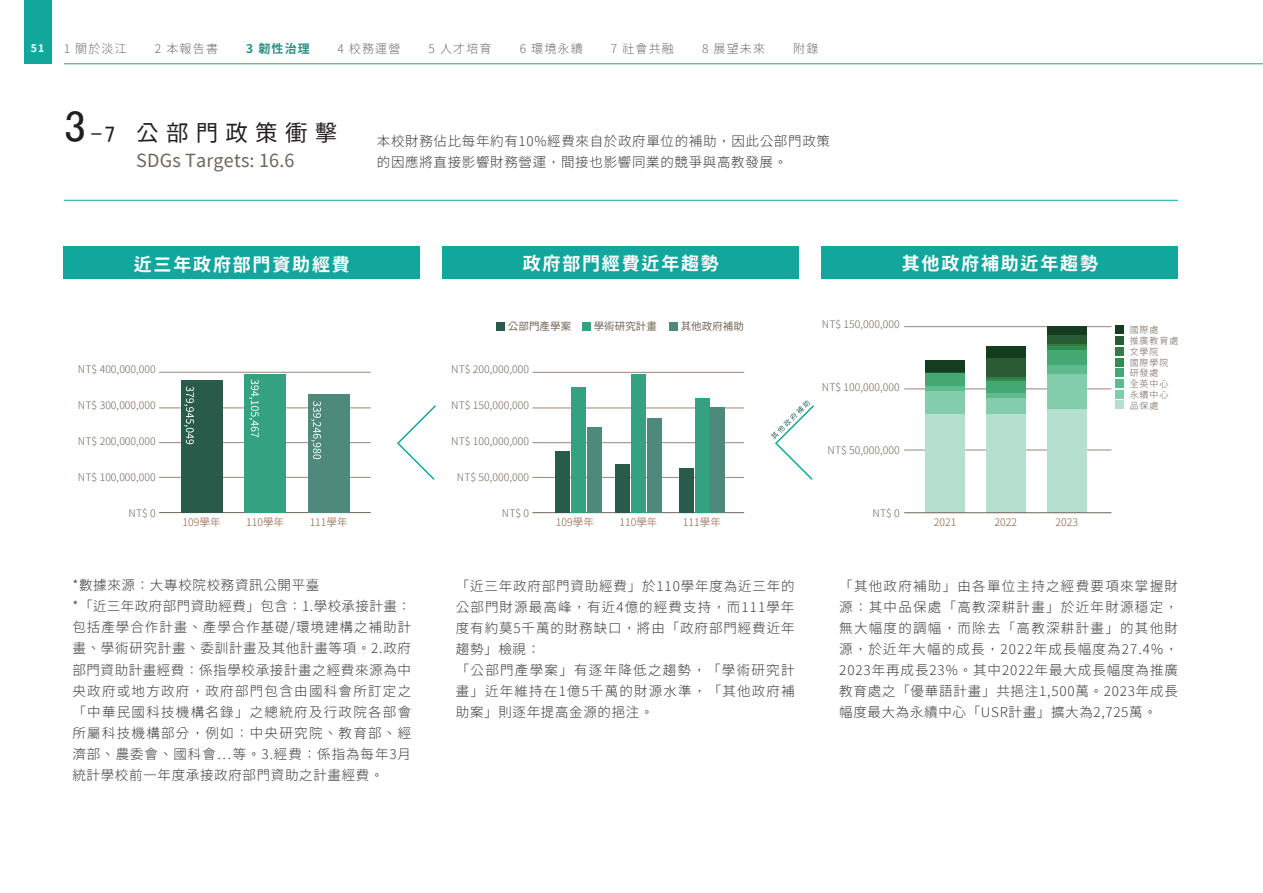
<style>
.page{position:relative;width:1263px;height:893px;background:#fff}
.page>*{position:absolute;margin:0;border:0;box-sizing:border-box;transform-origin:0 0}
.t1{font:22.5px "Taipei Sans TC Beta";letter-spacing:.32em;color:#231f20}
.t2{font:22.5px "MS P Gothic";color:#231f20}
.t3{font:700 18px "Taipei Sans TC Beta";letter-spacing:.1em;color:#fff}
.t4{font:18px "Taipei Sans TC Beta";letter-spacing:.01em;color:#716557}
.t5{font:300 13.5px/21px "Taipei Sans TC Beta";letter-spacing:.06em;color:#3e3e3f}
.t6{font:300 13.5px/21px "Taipei Sans TC Beta";letter-spacing:.08em;color:#3e3e3f}
.t7{font:300 12px "Taipei Sans TC Beta";letter-spacing:.1em;color:#6c6d70}
.t8{font:700 12px "Taipei Sans TC Beta";color:#299085}
.t9{font:300 10.5px "Taipei Sans TC Beta";letter-spacing:.005em;color:#716557}
.t10{font:300 10.5px "Taipei Sans TC Beta";letter-spacing:.005em;color:#8a5d3b}
.t11{font:10.5px "Taipei Sans TC Beta";letter-spacing:.005em;color:#716557}
.t12{font:700 10.5px "Taipei Sans TC Beta";color:#fff}
.t13{font:300 9px/10.8px "Taipei Sans TC Beta";letter-spacing:.1em;color:#716557}
.s1{font-size:45px}
</style>
<div class="page">
<div style="left:24px;top:0;width:27px;height:64px;background:#12a79d"></div>
<hr style="left:64px;top:63px;width:1199px;height:1px;background:#12a79d">
<hr style="left:159px;top:512px;width:212px;height:1px;background:#716557">
<hr style="left:159px;top:477px;width:212px;height:1px;background:#9b8679">
<hr style="left:159px;top:442px;width:212px;height:1px;background:#9b8679">
<hr style="left:159px;top:408px;width:212px;height:1px;background:#9b8679">
<hr style="left:159px;top:372px;width:212px;height:1px;background:#9b8679">
<div style="left:181px;top:380px;width:41px;height:133px;background:#295b4b"></div>
<div style="left:244px;top:375px;width:42px;height:138px;background:#34a181"></div>
<div style="left:308px;top:394px;width:42px;height:119px;background:#4d8a7c"></div>
<svg style="left:184px;top:386px;width:10px;height:58px"></svg>
<svg style="left:249px;top:379px;width:10px;height:58px"></svg>
<svg style="left:311px;top:401px;width:10px;height:58px"></svg>
<hr style="left:532px;top:512px;width:212px;height:1px;background:#716557">
<hr style="left:532px;top:477px;width:212px;height:1px;background:#9b8679">
<hr style="left:532px;top:442px;width:212px;height:1px;background:#9b8679">
<hr style="left:532px;top:408px;width:212px;height:1px;background:#9b8679">
<hr style="left:532px;top:372px;width:212px;height:1px;background:#9b8679">
<div style="left:555px;top:451px;width:15px;height:62px;background:#295b4b"></div>
<div style="left:587px;top:427px;width:14px;height:86px;background:#4d8a7c"></div>
<div style="left:571px;top:387px;width:14px;height:126px;background:#34a181"></div>
<div style="left:615px;top:464px;width:15px;height:49px;background:#295b4b"></div>
<div style="left:647px;top:418px;width:14px;height:95px;background:#4d8a7c"></div>
<div style="left:631px;top:374px;width:14px;height:139px;background:#34a181"></div>
<div style="left:679px;top:468px;width:14px;height:45px;background:#295b4b"></div>
<div style="left:710px;top:407px;width:15px;height:106px;background:#4d8a7c"></div>
<div style="left:695px;top:398px;width:14px;height:115px;background:#34a181"></div>
<div style="left:496px;top:322px;width:9px;height:9px;background:#295b4b"></div>
<div style="left:582px;top:322px;width:8px;height:9px;background:#34a181"></div>
<div style="left:669px;top:322px;width:8px;height:9px;background:#4d8a7c"></div>
<hr style="left:64px;top:200px;width:1114px;height:1px;background:#12a79d">
<hr style="left:904px;top:450px;width:207px;height:1px;background:#9b8679">
<hr style="left:904px;top:389px;width:207px;height:1px;background:#9b8679">
<hr style="left:904px;top:326px;width:207px;height:1px;background:#9b8679">
<div style="left:1047px;top:409px;width:40px;height:104px;background:#b5dfcf"></div>
<div style="left:1047px;top:374px;width:40px;height:35px;background:#83ccac"></div>
<div style="left:1047px;top:365px;width:40px;height:9px;background:#5fba8f"></div>
<div style="left:1047px;top:349px;width:40px;height:16px;background:#43a872"></div>
<hr style="left:1047px;top:346px;width:40px;height:3px;background:#2f8f51">
<div style="left:1047px;top:334px;width:40px;height:11px;background:#285a33"></div>
<hr style="left:1047px;top:345px;width:40px;height:1px;background:#357b42">
<div style="left:1047px;top:326px;width:40px;height:8px;background:#163c20"></div>
<div style="left:986px;top:414px;width:40px;height:99px;background:#b5dfcf"></div>
<div style="left:986px;top:398px;width:40px;height:16px;background:#83ccac"></div>
<div style="left:986px;top:393px;width:40px;height:5px;background:#5fba8f"></div>
<div style="left:986px;top:381px;width:40px;height:12px;background:#43a872"></div>
<hr style="left:986px;top:379px;width:40px;height:2px;background:#2f8f51">
<hr style="left:986px;top:376px;width:40px;height:3px;background:#357b42">
<div style="left:986px;top:357px;width:40px;height:19px;background:#285a33"></div>
<div style="left:986px;top:346px;width:40px;height:11px;background:#163c20"></div>
<div style="left:925px;top:414px;width:40px;height:99px;background:#b5dfcf"></div>
<div style="left:925px;top:391px;width:40px;height:23px;background:#83ccac"></div>
<div style="left:925px;top:386px;width:40px;height:5px;background:#5fba8f"></div>
<div style="left:925px;top:373px;width:40px;height:12px;background:#43a872"></div>
<hr style="left:925px;top:371px;width:40px;height:2px;background:#285a33">
<div style="left:925px;top:360px;width:40px;height:11px;background:#163c20"></div>
<div style="left:1115px;top:326px;width:9px;height:8px;background:#163c20"></div>
<div style="left:1115px;top:336px;width:9px;height:9px;background:#285a33"></div>
<div style="left:1115px;top:347px;width:9px;height:8px;background:#357b42"></div>
<div style="left:1115px;top:358px;width:9px;height:8px;background:#2f8f51"></div>
<div style="left:1115px;top:369px;width:9px;height:8px;background:#43a872"></div>
<div style="left:1115px;top:379px;width:9px;height:9px;background:#5fba8f"></div>
<div style="left:1115px;top:390px;width:9px;height:8px;background:#83ccac"></div>
<div style="left:1115px;top:401px;width:9px;height:8px;background:#b5dfcf"></div>
<hr style="left:904px;top:512px;width:207px;height:1px;background:#716557">
<svg style="left:397px;top:405px;width:39px;height:75px"></svg>
<svg style="left:771px;top:400px;width:43px;height:80px"></svg>
<div style="left:822px;top:247px;width:356px;height:32px;background:#12a79d"></div>
<div style="left:443px;top:247px;width:356px;height:32px;background:#12a79d"></div>
<div style="left:64px;top:247px;width:356px;height:32px;background:#12a79d"></div>
<p class="t12" style="left:31px;top:42px;width:15px">51</p>
<p class="t7" style="left:64px;top:42px;width:65px">1 關於淡江</p>
<p class="t7" style="left:155px;top:42px;width:65px">2 本報告書</p>
<p class="t8" style="left:246px;top:42px;width:65px">3 韌性治理</p>
<p class="t7" style="left:337px;top:42px;width:65px">4 校務運營</p>
<p class="t7" style="left:428px;top:42px;width:65px">5 人才培育</p>
<p class="t7" style="left:520px;top:42px;width:65px">6 環境永續</p>
<p class="t7" style="left:611px;top:42px;width:65px">7 社會共融</p>
<p class="t7" style="left:702px;top:42px;width:65px">8 展望未來</p>
<p class="t7" style="left:793px;top:42px;width:27px">附錄</p>
<h1 class="t2" style="left:64px;top:123px;width:53px"><span class="s1">3</span>-7</h1>
<h1 class="t1" style="left:136px;top:120px;width:202px">公部門政策衝擊</h1>
<h2 class="t4" style="left:136px;top:151px;width:160px">SDGs Targets: 16.6</h2>
<p class="t5" style="left:377px;top:131px;width:455px">本校財務佔比每年約有10%經費來自於政府單位的補助，因此公部門政策的因應將直接影響財務營運，間接也影響同業的競爭與高教發展。</p>
<h2 class="t3" style="left:134px;top:254px;width:217px">近三年政府部門資助經費</h2>
<h2 class="t3" style="left:523px;top:253px;width:198px">政府部門經費近年趨勢</h2>
<h2 class="t3" style="left:902px;top:253px;width:198px">其他政府補助近年趨勢</h2>
<p class="t9" style="left:78px;top:363px;width:79px">NT$ 400,000,000</p>
<p class="t9" style="left:78px;top:399px;width:79px">NT$ 300,000,000</p>
<p class="t9" style="left:78px;top:435px;width:79px">NT$ 200,000,000</p>
<p class="t9" style="left:78px;top:471px;width:79px">NT$ 100,000,000</p>
<p class="t9" style="left:129px;top:507px;width:29px">NT$ 0</p>
<p class="t10" style="left:182px;top:516px;width:40px">109學年</p>
<p class="t10" style="left:246px;top:516px;width:40px">110學年</p>
<p class="t10" style="left:310px;top:516px;width:40px">111學年</p>
<p class="t9" style="left:822px;top:318px;width:79px">NT$ 150,000,000</p>
<p class="t11" style="left:508px;top:321px;width:65px">公部門產學案</p>
<p class="t11" style="left:594px;top:321px;width:65px">學術研究計畫</p>
<p class="t11" style="left:681px;top:321px;width:65px">其他政府補助</p>
<p class="t13" style="left:1130px;top:324px;width:50px">國際處<br>推廣教育處文學院<br>國際學院研發處<br>全英中心永續中心品保處</p>
<p class="t9" style="left:451px;top:363px;width:79px">NT$ 200,000,000</p>
<p class="t9" style="left:451px;top:399px;width:79px">NT$ 150,000,000</p>
<p class="t9" style="left:451px;top:435px;width:79px">NT$ 100,000,000</p>
<p class="t9" style="left:457px;top:471px;width:74px">NT$ 50,000,000</p>
<p class="t9" style="left:502px;top:507px;width:29px">NT$ 0</p>
<p class="t9" style="left:822px;top:381px;width:79px">NT$ 100,000,000</p>
<p class="t9" style="left:827px;top:444px;width:74px">NT$ 50,000,000</p>
<p class="t9" style="left:872px;top:507px;width:29px">NT$ 0</p>
<p class="t10" style="left:556px;top:516px;width:40px">109學年</p>
<p class="t10" style="left:619px;top:516px;width:40px">110學年</p>
<p class="t10" style="left:683px;top:516px;width:40px">111學年</p>
<p class="t10" style="left:934px;top:516px;width:24px">2021</p>
<p class="t10" style="left:994px;top:516px;width:24px">2022</p>
<p class="t10" style="left:1055px;top:516px;width:24px">2023</p>
<p class="t5" style="left:72px;top:575px;width:340px">*數據來源：大專校院校務資訊公開平臺<br>*「近三年政府部門資助經費」包含：1.學校承接計畫：包括產學合作計畫、產學合作基礎/環境建構之補助計畫、學術研究計畫、委訓計畫及其他計畫等項。2.政府部門資助計畫經費：係指學校承接計畫之經費來源為中央政府或地方政府，政府部門包含由國科會所訂定之「中華民國科技機構名錄」之總統府及行政院各部會所屬科技機構部分，例如：中央研究院、教育部、經濟部、農委會、國科會…等。3.經費：係指為每年3月統計學校前一年度承接政府部門資助之計畫經費。</p>
<p class="t6" style="left:456px;top:575px;width:340px">「近三年政府部門資助經費」於110學年度為近三年的公部門財源最高峰，有近4億的經費支持，而111學年度有約莫5千萬的財務缺口，將由「政府部門經費近年趨勢」檢視：<br>「公部門產學案」有逐年降低之趨勢，「學術研究計畫」近年維持在1億5千萬的財源水準，「其他政府補助案」則逐年提高金源的挹注。</p>
<p class="t5" style="left:839px;top:575px;width:340px;text-align:justify">「其他政府補助」由各單位主持之經費要項來掌握財源：其中品保處「高教深耕計畫」於近年財源穩定，無大幅度的調幅，而除去「高教深耕計畫」的其他財源，於近年大幅的成長，2022年成長幅度為27.4%，2023年再成長23%。其中2022年最大成長幅度為推廣教育處之「優華語計畫」共挹注1,500萬。2023年成長幅度最大為永續中心「USR計畫」擴大為2,725萬。</p>
</div>
